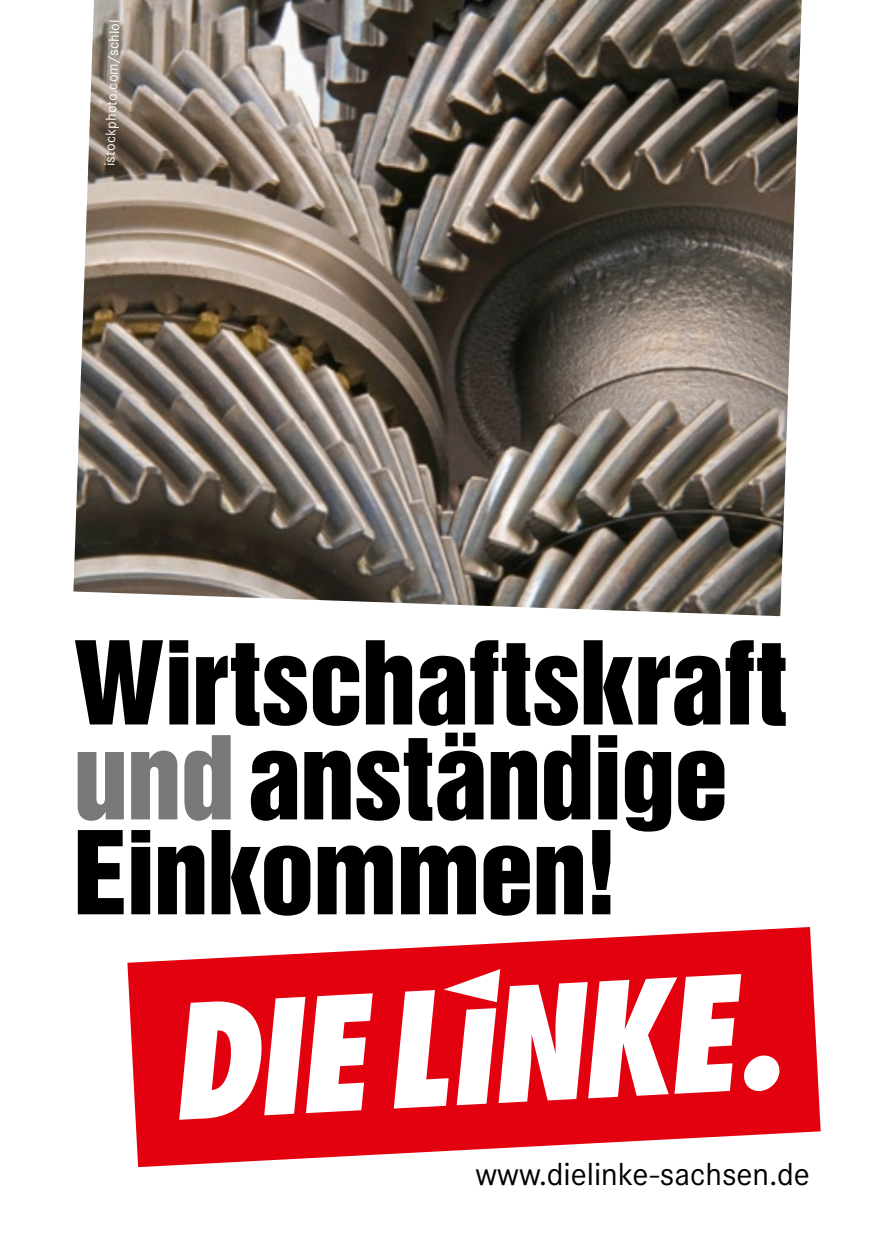
<style>
.page{position:relative;width:893px;height:1259px;background:#fff}
.page>*{position:absolute;margin:0;border:0;box-sizing:border-box;transform-origin:0 0}
.t1{font:105.3px/94.8px "Helvetica Inserat LT Std";letter-spacing:-.01em;color:#000;scale:1.04 1}
.t2{font:33px "Corporate S";color:#000}
.t3{font:15px "Corporate S";color:#fff}
.s1{color:#797978}
</style>
<div class="page">
<svg style="left:127px;top:927px;width:694px;height:240px;fill:#e3000f"></svg>
<svg style="left:179px;top:974px;width:601px;height:145px"></svg>
<svg style="left:444px;top:969px;width:56px;height:33px"></svg>
<img style="left:73px;top:0;width:729px;height:616px">
<p class="t3" style="left:101px;top:166px;width:148px;rotate:-88deg">istockphoto.com/schlol</p>
<p class="t1" style="left:73px;top:638px;width:687px">Wirtschaftskraft <span class="s1">und</span> anständige<br>Einkommen!</p>
<p class="t2" style="left:476px;top:1155px;width:336px">www.dielinke-sachsen.de</p>
</div>
